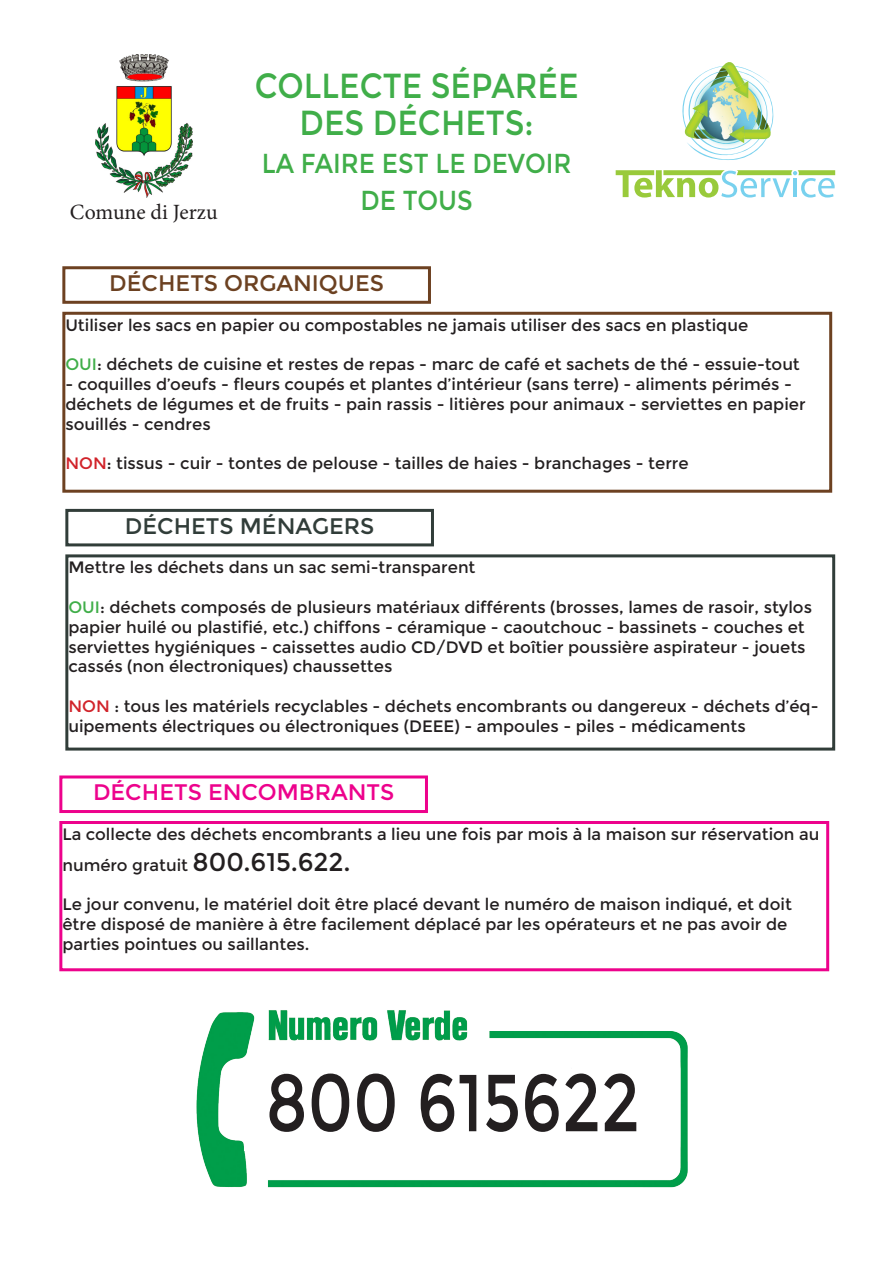
<style>
.page{position:relative;width:893px;height:1263px;background:#fff}
.page>*{position:absolute;margin:0;border:0;box-sizing:border-box;transform-origin:0 0}
.t1{font:80.55px "Montserrat";color:#231f20;scale:.82 1}
.t2{font:34.8px/37.5px "Montserrat";color:#40ae49;text-align:center;scale:.9 1}
.t3{font:27.45px "Montserrat";color:#40ae49;scale:.9 1}
.t4{font:22.5px "Montserrat";color:#ed028c}
.t5{font:22.5px "Montserrat";color:#6c4121}
.t6{font:22.5px "Montserrat";color:#313d39}
.t7{font:21.75px "Minion Pro";color:#231f20}
.t8{font:16.5px/19.8px "Montserrat";color:#231f20}
.s1{color:#40ae49}
.s2{color:#d1232a}
.s3{font-size:25.5px}
</style>
<div class="page">
<img style="left:95px;top:54px;width:97px;height:144px">
<svg style="left:616px;top:62px;width:219px;height:136px"></svg>
<hr style="left:793px;top:178px;width:4px;height:19px;background:#78d1ee">
<div style="left:62px;top:266px;width:369px;height:38px;border:3px solid #6d4121"></div>
<div style="left:62px;top:312px;width:770px;height:181px;border:3px solid #6d4121"></div>
<div style="left:65px;top:509px;width:369px;height:37px;border:3px solid #313d39"></div>
<div style="left:65px;top:554px;width:770px;height:196px;border:3px solid #313d39"></div>
<img style="left:196px;top:1010px;width:492px;height:178px">
<div style="left:59px;top:775px;width:369px;height:38px;border:3px solid #ed028c"></div>
<div style="left:59px;top:821px;width:770px;height:150px;border:3px solid #ed028c"></div>
<p class="t7" style="left:70px;top:198px;width:149px">Comune di Jerzu</p>
<p class="t2" style="left:255px;top:67px;width:361px">COLLECTE SÉPARÉE<br>DES DÉCHETS:</p>
<p class="t3" style="left:262px;top:147px;width:346px">LA FAIRE EST LE DEVOIR</p>
<p class="t3" style="left:361px;top:185px;width:126px">DE TOUS</p>
<p class="t5" style="left:109px;top:270px;width:276px">DÉCHETS ORGANIQUES</p>
<p class="t8" style="left:65px;top:315px;width:684px">Utiliser les sacs en papier ou compostables ne jamais utiliser des sacs en plastique</p>
<p class="t8" style="left:65px;top:355px;width:736px"><span class="s1">OUI</span>: déchets de cuisine et restes de repas - marc de café et sachets de thé - essuie-tout</p>
<p class="t8" style="left:65px;top:375px;width:742px">- coquilles d’oeufs - fleurs coupés et plantes d’intérieur (sans terre) - aliments périmés - déchets de légumes et de fruits - pain rassis - litières pour animaux - serviettes en papier souillés - cendres</p>
<p class="t8" style="left:65px;top:454px;width:625px"><span class="s2">NON</span>: tissus - cuir - tontes de pelouse - tailles de haies - branchages - terre</p>
<p class="t6" style="left:125px;top:513px;width:251px">DÉCHETS MÉNAGERS</p>
<p class="t8" style="left:68px;top:558px;width:409px">Mettre les déchets dans un sac semi-transparent</p>
<p class="t8" style="left:68px;top:597px;width:745px"><span class="s1">OUI</span>: déchets composés de plusieurs matériaux différents (brosses, lames de rasoir, stylos papier huilé ou plastifié, etc.) chiffons - céramique - caoutchouc - bassinets - couches et serviettes hygiéniques - caissettes audio CD/DVD et boîtier poussière aspirateur - jouets cassés (non électroniques) chaussettes</p>
<p class="t8" style="left:68px;top:696px;width:752px"><span class="s2">NON</span> : tous les matériels recyclables - déchets encombrants ou dangereux - déchets d’éq&shy;uipements électriques ou électroniques (DEEE) - ampoules - piles - médicaments</p>
<p class="t4" style="left:93px;top:779px;width:303px">DÉCHETS ENCOMBRANTS</p>
<p class="t8" style="left:62px;top:819px;width:759px;line-height:30.6px">La collecte des déchets encombrants a lieu une fois par mois à la maison sur réservation au numéro gratuit <span class="s3">800.615.622.</span></p>
<p class="t8" style="left:62px;top:895px;width:731px">Le jour convenu, le matériel doit être placé devant le numéro de maison indiqué, et doit être disposé de manière à être facilement déplacé par les opérateurs et ne pas avoir de parties pointues ou saillantes.</p>
<p class="t1" style="left:266px;top:1056px;width:458px">800 615622</p>
</div>
